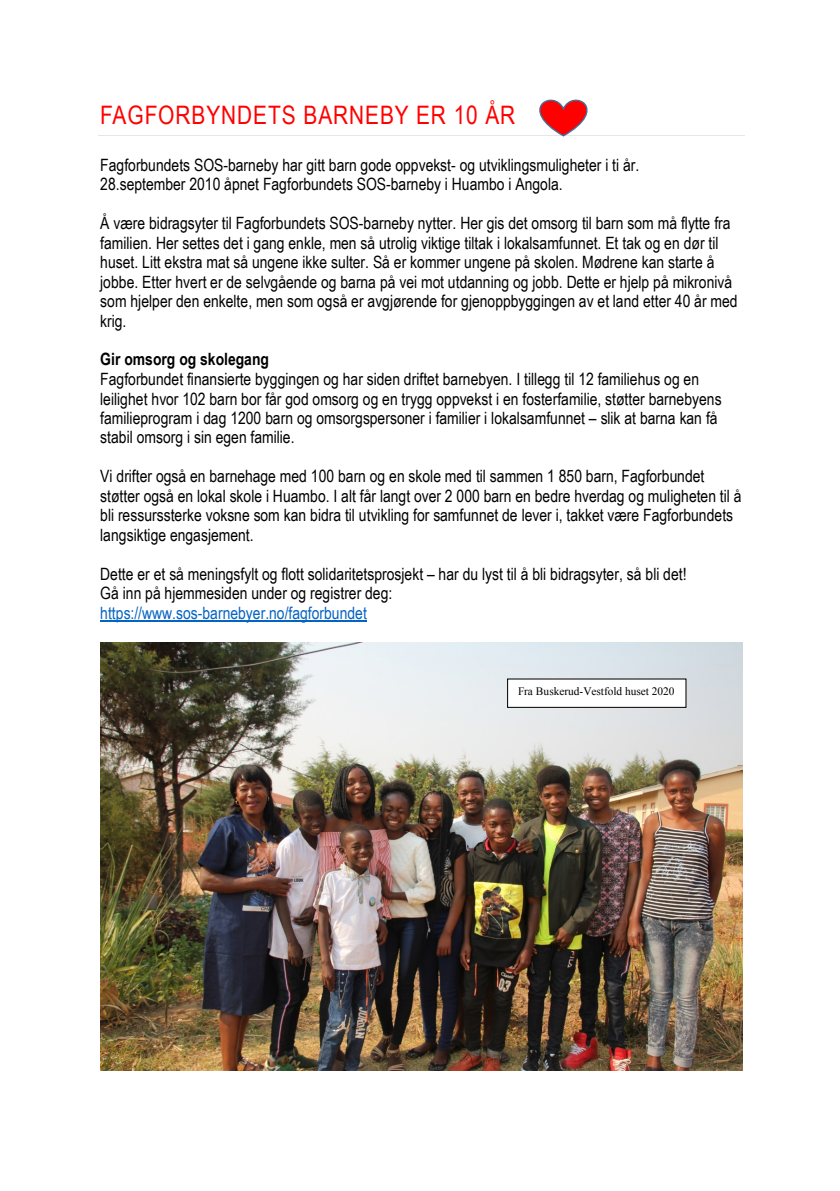
<style>
.page{position:relative;width:840px;height:1191px;background:#fff}
.page>*{position:absolute;margin:0;border:0;box-sizing:border-box;transform-origin:0 0}
.t1{font:25.4px "Arial Narrow";letter-spacing:.035em;color:#f00}
.t2{font:17px/19.4px "Arial Narrow";color:#000}
.t3{font:11.4px "Times New Roman";letter-spacing:-.005em;color:#000}
.s1{font-weight:700}
.s2{color:#0563c1}
</style>
<div class="page">
<hr style="left:98px;top:135px;width:646px;height:1px;background:#e6e6e6">
<hr style="left:100px;top:620px;width:266px;height:2px;background:#0563c1">
<img style="left:100px;top:642px;width:642px;height:428px">
<div style="left:507px;top:679px;width:178px;height:28px;background:#fff"></div>
<div style="left:507px;top:678px;width:179px;height:30px;border:1px solid #000"></div>
<svg style="left:539px;top:99px;width:49px;height:38px"></svg>
<p class="t1" style="left:100px;top:96px;width:416px">FAGFORBYNDETS BARNEBY ER 10 ÅR</p>
<p class="t2" style="left:100px;top:154px;width:540px">Fagforbundets SOS-barneby har gitt barn gode oppvekst- og utviklingsmuligheter i ti år.<br>28.september 2010 åpnet Fagforbundets SOS-barneby i Huambo i Angola.</p>
<p class="t2" style="left:100px;top:213px;width:638px">Å være bidragsyter til Fagforbundets SOS-barneby nytter. Her gis det omsorg til barn som må flytte fra familien. Her settes det i gang enkle, men så utrolig viktige tiltak i lokalsamfunnet. Et tak og en dør til huset. Litt ekstra mat så ungene ikke sulter. Så er kommer ungene på skolen. Mødrene kan starte å jobbe. Etter hvert er de selvgående og barna på vei mot utdanning og jobb. Dette er hjelp på mikronivå som hjelper den enkelte, men som også er avgjørende for gjenoppbyggingen av et land etter 40 år med krig.</p>
<p class="t2" style="left:100px;top:349px;width:622px"><span class="s1">Gir omsorg og skolegang<br></span>Fagforbundet finansierte byggingen og har siden driftet barnebyen. I tillegg til 12 familiehus og en leilighet hvor 102 barn bor får god omsorg og en trygg oppvekst i en fosterfamilie, støtter barnebyens familieprogram i dag 1200 barn og omsorgspersoner i familier i lokalsamfunnet – slik at barna kan få stabil omsorg i sin egen familie.</p>
<p class="t2" style="left:100px;top:466px;width:642px">Vi drifter også en barnehage med 100 barn og en skole med til sammen 1 850 barn, Fagforbundet støtter også en lokal skole i Huambo. I alt får langt over 2 000 barn en bedre hverdag og muligheten til å bli ressurssterke voksne som kan bidra til utvikling for samfunnet de lever i, takket være Fagforbundets langsiktige engasjement.</p>
<p class="t2" style="left:100px;top:563px;width:587px">Dette er et så meningsfylt og flott solidaritetsprosjekt – har du lyst til å bli bidragsyter, så bli det!<br>Gå inn på hjemmesiden under og registrer deg:<br><span class="s2">https://www.sos-barnebyer.no/fagforbundet</span></p>
<p class="t3" style="left:518px;top:683px;width:158px">Fra Buskerud-Vestfold huset 2020</p>
</div>
